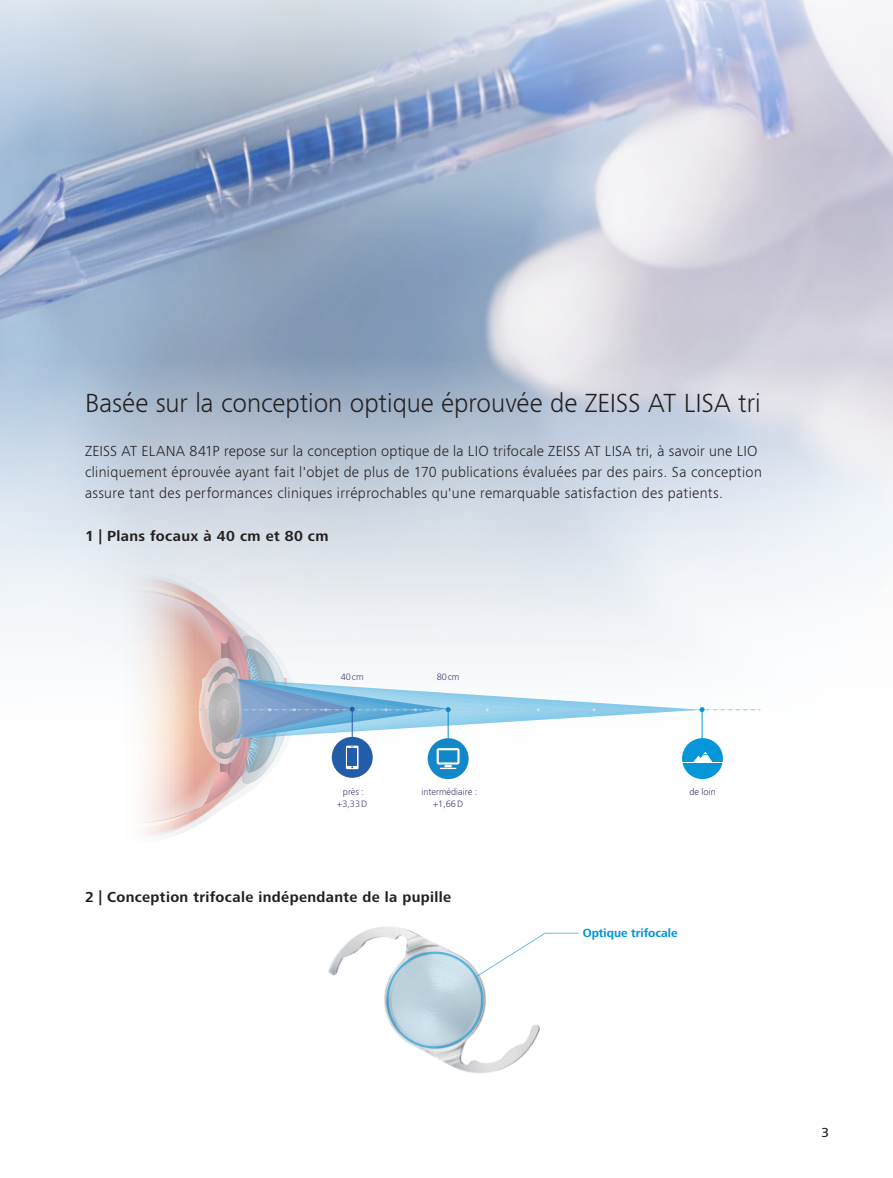
<style>
.page{position:relative;width:893px;height:1178px;background:#fff}
.page>*{position:absolute;margin:0;border:0;box-sizing:border-box;transform-origin:0 0}
.t1{font:300 27px "ZEISS Frutiger Next W1 G";color:#231f20}
.t2{font:300 15px/21.1px "ZEISS Frutiger Next W1 G";letter-spacing:.02em;color:#231f20}
.t3{font:700 15px "ZEISS Frutiger Next W1 G";letter-spacing:.025em;color:#231f20}
.t4{font:500 13.5px "ZEISS Frutiger Next W1 G";color:#231f20}
.t5{font:700 12.15px "ZEISS Frutiger Next W1 G";color:#0095d9}
.t6{font:300 9.6px/11.6px "ZEISS Frutiger Next W1 G";color:#252161;text-align:center}
</style>
<div class="page">
<svg style="left:144px;top:828px;width:48px;height:7px"></svg>
<svg style="left:141px;top:784px;width:107px;height:40px"></svg>
<img style="left:328px;top:927px;width:251px;height:147px">
<svg style="left:388px;top:933px;width:190px;height:115px"></svg>
<img style="left:0;top:0;width:893px;height:784px">
<h1 class="t1" style="left:85px;top:384px;width:677px">Basée sur la conception optique éprouvée de ZEISS AT LISA tri</h1>
<p class="t2" style="left:85px;top:439px;width:678px">ZEISS AT ELANA 841P repose sur la conception optique de la LIO trifocale ZEISS AT LISA tri, à savoir une LIO cliniquement éprouvée ayant fait l'objet de plus de 170 publications évaluées par des pairs. Sa conception assure tant des performances cliniques irréprochables qu'une remarquable satisfaction des patients.</p>
<p class="t3" style="left:85px;top:525px;width:245px">1 | Plans focaux à 40 cm et 80 cm</p>
<p class="t6" style="left:341px;top:670px;width:24px">40cm</p>
<p class="t6" style="left:437px;top:670px;width:24px">80cm</p>
<p class="t6" style="left:343px;top:786px;width:23px">près :</p>
<p class="t6" style="left:689px;top:786px;width:28px">de loin</p>
<p class="t6" style="left:337px;top:797px;width:31px">+3,33D</p>
<p class="t6" style="left:421px;top:786px;width:57px">intermédiaire : +1,66D</p>
<p class="t3" style="left:85px;top:886px;width:368px">2 | Conception trifocale indépendante de la pupille</p>
<p class="t5" style="left:583px;top:924px;width:96px">Optique trifocale</p>
<p class="t4" style="left:822px;top:1123px;width:9px">3</p>
</div>
